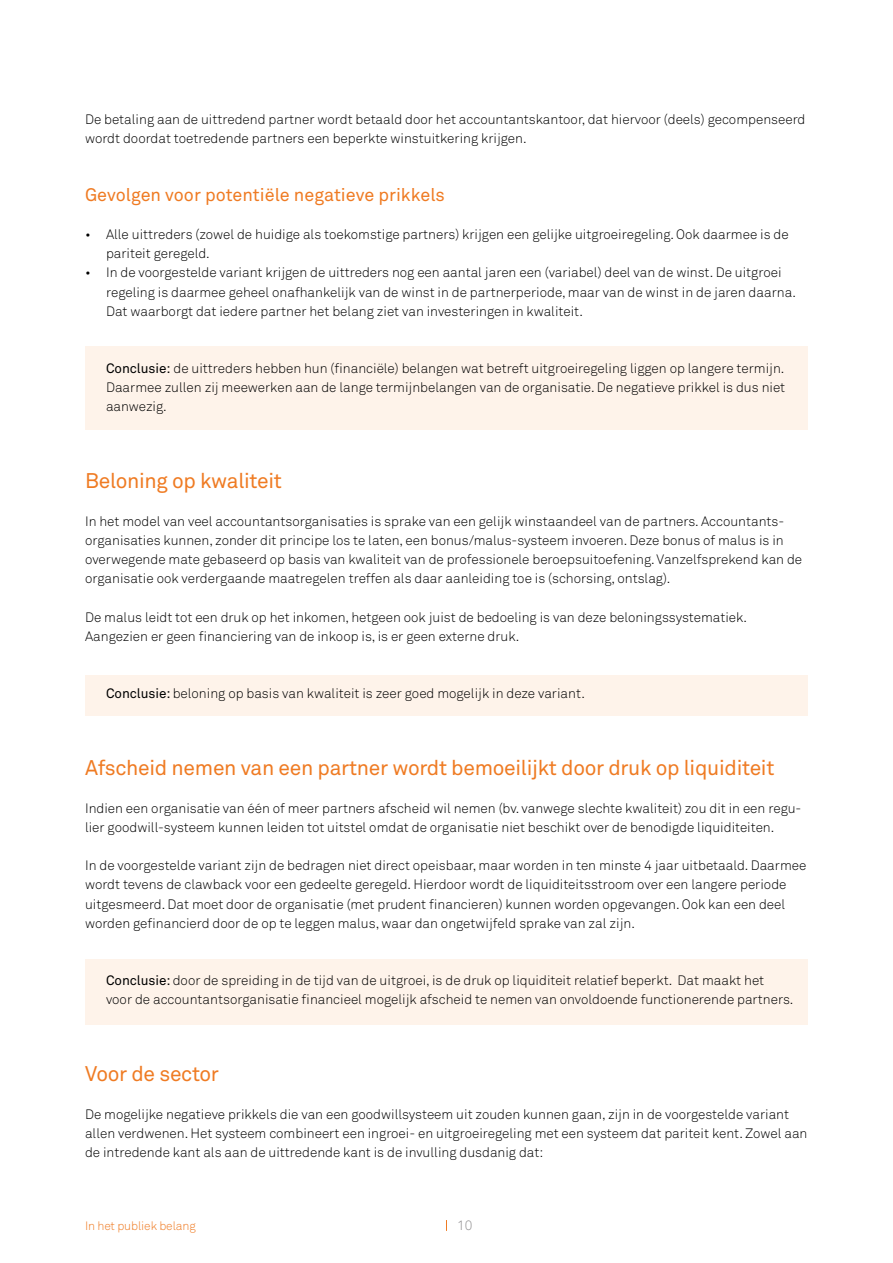
<style>
.page{position:relative;width:893px;height:1263px;background:#fff}
.page>*{position:absolute;margin:0;border:0;box-sizing:border-box;transform-origin:0 0}
.t1{font:21px "Akkurat";letter-spacing:-.015em;color:#ef7b23}
.t2{font:18px "Akkurat Pro";color:#ef7b23}
.t3{font:300 13.5px/19.2px "Akkurat";color:#000}
.t4{font:300 13.5px "Akkurat";color:#8d8c8d}
.t5{font:300 12px "Akkurat";letter-spacing:-.01em;color:#ef7b23}
.s1{font-family:"Akkurat Pro";font-weight:400}
</style>
<div class="page">
<div style="left:85px;top:675px;width:723px;height:40px;background:#fef3ea"></div>
<div style="left:85px;top:959px;width:723px;height:66px;background:#fef3ea"></div>
<div style="left:85px;top:346px;width:723px;height:83px;background:#fef3ea"></div>
<p class="t3" style="left:85px;top:110px;width:722px">De betaling aan de uittredend partner wordt betaald door het accountantskantoor, dat hiervoor (deels) gecompenseerd wordt doordat toetredende partners een beperkte winstuitkering krijgen.</p>
<h2 class="t2" style="left:85px;top:184px;width:361px">Gevolgen voor potentiële negatieve prikkels</h2>
<p class="t3" style="left:106px;top:225px;width:684px;text-indent:-21px">• Alle uittreders (zowel de huidige als toekomstige partners) krijgen een gelijke uitgroeiregeling. Ook daarmee is de pariteit geregeld.</p>
<p class="t3" style="left:106px;top:263px;width:691px;text-indent:-21px">• In de voorgestelde variant krijgen de uittreders nog een aantal jaren een (variabel) deel van de winst. De uitgroei regeling is daarmee geheel onafhankelijk van de winst in de partnerperiode, maar van de winst in de jaren daarna.<br>Dat waarborgt dat iedere partner het belang ziet van investeringen in kwaliteit.</p>
<p class="t3" style="left:106px;top:358px;width:681px;text-align:justify"><span class="s1">Conclusie:</span> de uittreders hebben hun (financiële) belangen wat betreft uitgroeiregeling liggen op langere termijn.<br>Daarmee zullen zij meewerken aan de lange termijnbelangen van de organisatie. De negatieve prikkel is dus niet aanwezig.</p>
<h1 class="t1" style="left:85px;top:467px;width:198px">Beloning op kwaliteit</h1>
<p class="t3" style="left:85px;top:511px;width:719px">In het model van veel accountantsorganisaties is sprake van een gelijk winstaandeel van de partners. Accountants&shy;organisaties kunnen, zonder dit principe los te laten, een bonus/malus-systeem invoeren. Deze bonus of malus is in overwegende mate gebaseerd op basis van kwaliteit van de professionele beroepsuitoefening. Vanzelfsprekend kan de organisatie ook verdergaande maatregelen treffen als daar aanleiding toe is (schorsing, ontslag).</p>
<p class="t3" style="left:85px;top:607px;width:663px">De malus leidt tot een druk op het inkomen, hetgeen ook juist de bedoeling is van deze beloningssystematiek.<br>Aangezien er geen financiering van de inkoop is, is er geen externe druk.</p>
<p class="t3" style="left:106px;top:684px;width:480px"><span class="s1">Conclusie:</span> beloning op basis van kwaliteit is zeer goed mogelijk in deze variant.</p>
<h1 class="t1" style="left:85px;top:754px;width:691px">Afscheid nemen van een partner wordt bemoeilijkt door druk op liquiditeit</h1>
<p class="t3" style="left:85px;top:798px;width:718px">Indien een organisatie van één of meer partners afscheid wil nemen (bv. vanwege slechte kwaliteit) zou dit in een regu&shy;lier goodwill-systeem kunnen leiden tot uitstel omdat de organisatie niet beschikt over de benodigde liquiditeiten.</p>
<p class="t3" style="left:85px;top:856px;width:723px">In de voorgestelde variant zijn de bedragen niet direct opeisbaar, maar worden in ten minste 4 jaar uitbetaald. Daarmee wordt tevens de clawback voor een gedeelte geregeld. Hierdoor wordt de liquiditeitsstroom over een langere periode uitgesmeerd. Dat moet door de organisatie (met prudent financieren) kunnen worden opgevangen. Ook kan een deel worden gefinancierd door de op te leggen malus, waar dan ongetwijfeld sprake van zal zijn.</p>
<p class="t3" style="left:106px;top:970px;width:689px"><span class="s1">Conclusie:</span> door de spreiding in de tijd van de uitgroei, is de druk op liquiditeit relatief beperkt. Dat maakt het voor de accountantsorganisatie financieel mogelijk afscheid te nemen van onvoldoende functionerende partners.</p>
<h1 class="t1" style="left:85px;top:1060px;width:135px">Voor de sector</h1>
<p class="t3" style="left:85px;top:1104px;width:724px">De mogelijke negatieve prikkels die van een goodwillsysteem uit zouden kunnen gaan, zijn in de voorgestelde variant allen verdwenen. Het systeem combineert een ingroei- en uitgroeiregeling met een systeem dat pariteit kent. Zowel aan de intredende kant als aan de uittredende kant is de invulling dusdanig dat:</p>
<p class="t5" style="left:85px;top:1218px;width:112px">In het publiek belang</p>
<p class="t4" style="left:457px;top:1217px;width:17px">10</p>
</div>
